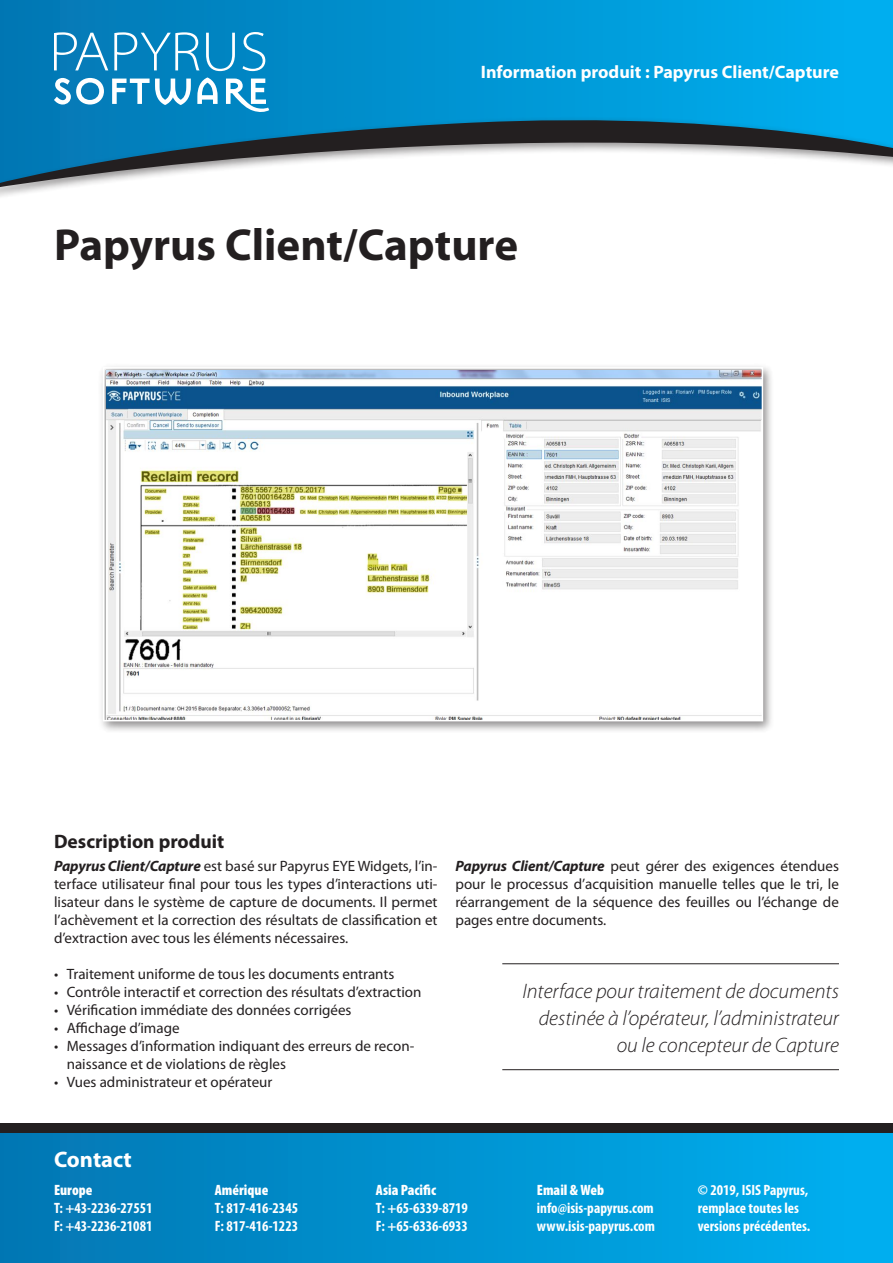
<style>
.page{position:relative;width:893px;height:1263px;background:#fff}
.page>*{position:absolute;margin:0;border:0;box-sizing:border-box;transform-origin:0 0}
.t1{font:700 45px "Myriad Pro";color:#231f20}
.t2{font:700 22.5px "Myriad Pro";color:#fff}
.t3{font:italic 300 21px/27px "Myriad Pro";color:#231f20;text-align:right}
.t4{font:700 19.5px "Myriad Pro";color:#231f20}
.t5{font:700 18px "Myriad Pro";color:#fff}
.t6{font:15px/18px "Myriad Pro";color:#231f20;text-align:justify}
.t7{font:700 condensed 15px/18px "Myriad Pro";color:#fff}
.t8{font:900 condensed 15px "Myriad Pro";color:#fff}
.s1{font-weight:700;font-style:italic}
</style>
<div class="page">
<div style="left:98px;top:362px;width:676px;height:371px;background:#231f20;opacity:.5"></div>
<img style="left:106px;top:370px;width:654px;height:348px">
<div style="left:103px;top:367px;width:660px;height:354px;border:2px solid #fff"></div>
<div style="left:0;top:1125px;width:893px;height:138px;background:linear-gradient(to right,#0276b2,#00b0f1)"></div>
<div style="left:0;top:1124px;width:893px;height:9px;background:#231f20"></div>
<svg style="left:0;top:0;width:893px;height:102px;background:#0095d4"></svg>
<svg style="left:54px;top:78px;width:50px;height:24px"></svg>
<svg style="left:112px;top:79px;width:79px;height:23px"></svg>
<svg style="left:197px;top:77px;width:21px;height:25px"></svg>
<svg style="left:226px;top:79px;width:43px;height:23px"></svg>
<svg style="left:54px;top:32px;width:54px;height:38px"></svg>
<svg style="left:114px;top:32px;width:86px;height:38px;background:#3499ca"></svg>
<svg style="left:206px;top:33px;width:29px;height:38px"></svg>
<svg style="left:242px;top:32px;width:23px;height:39px"></svg>
<svg style="left:0;top:102px;width:893px;height:92px"></svg>
<hr style="left:502px;top:963px;width:337px;height:1px;background:#231f20">
<hr style="left:502px;top:1069px;width:337px;height:1px;background:#231f20">
<p class="t5" style="left:481px;top:62px;width:359px">Information produit : Papyrus Client/Capture</p>
<h1 class="t1" style="left:54px;top:219px;width:466px">Papyrus Client/Capture</h1>
<h3 class="t4" style="left:54px;top:831px;width:172px">Description produit</h3>
<p class="t6" style="left:54px;top:857px;width:385px"><span class="s1">Papyrus Client/Capture</span> est basé sur Papyrus EYE Widgets, l’in&shy;terface utilisateur final pour tous les types d’interactions uti&shy;lisateur dans le système de capture de documents. Il permet l’achèvement et la correction des résultats de classification et d’extraction avec tous les éléments nécessaires.</p>
<p class="t6" style="left:54px;top:965px;width:342px">• Traitement uniforme de tous les documents entrants</p>
<p class="t6" style="left:54px;top:983px;width:369px">• Contrôle interactif et correction des résultats d’extraction</p>
<p class="t6" style="left:54px;top:1001px;width:299px">• Vérification immédiate des données corrigées</p>
<p class="t6" style="left:54px;top:1019px;width:127px">• Affichage d’image</p>
<p class="t6" style="left:67px;top:1037px;width:349px;text-indent:-13px">• Messages d’information indiquant des erreurs de recon&shy;naissance et de violations de règles</p>
<p class="t6" style="left:54px;top:1073px;width:220px">• Vues administrateur et opérateur</p>
<p class="t6" style="left:455px;top:857px;width:385px"><span class="s1">Papyrus Client/Capture</span> peut gérer des exigences étendues pour le processus d’acquisition manuelle telles que le tri, le réarrangement de la séquence des feuilles ou l’échange de pages entre documents.</p>
<h3 class="t3" style="left:522px;top:978px;width:318px">Interface pour traitement de documents destinée à l’opérateur, l’administrateur ou le concepteur de Capture</h3>
<h2 class="t2" style="left:54px;top:1147px;width:79px">Contact</h2>
<p class="t8" style="left:54px;top:1182px;width:40px">Europe</p>
<p class="t7" style="left:54px;top:1200px;width:100px">T: +43-2236-27551<br>F: +43-2236-21081</p>
<p class="t8" style="left:215px;top:1182px;width:55px">Amérique</p>
<p class="t7" style="left:215px;top:1200px;width:85px">T: 817-416-2345<br>F: 817-416-1223</p>
<p class="t8" style="left:376px;top:1182px;width:62px">Asia Pacific</p>
<p class="t7" style="left:376px;top:1200px;width:94px">T: +65-6339-8719<br>F: +65-6336-6933</p>
<p class="t8" style="left:537px;top:1182px;width:69px">Email &amp; Web</p>
<p class="t7" style="left:537px;top:1200px;width:120px">info@isis-papyrus.com www.isis-papyrus.com</p>
<p class="t7" style="left:698px;top:1182px;width:114px">© 2019, ISIS Papyrus, remplace toutes les versions précédentes.</p>
</div>
